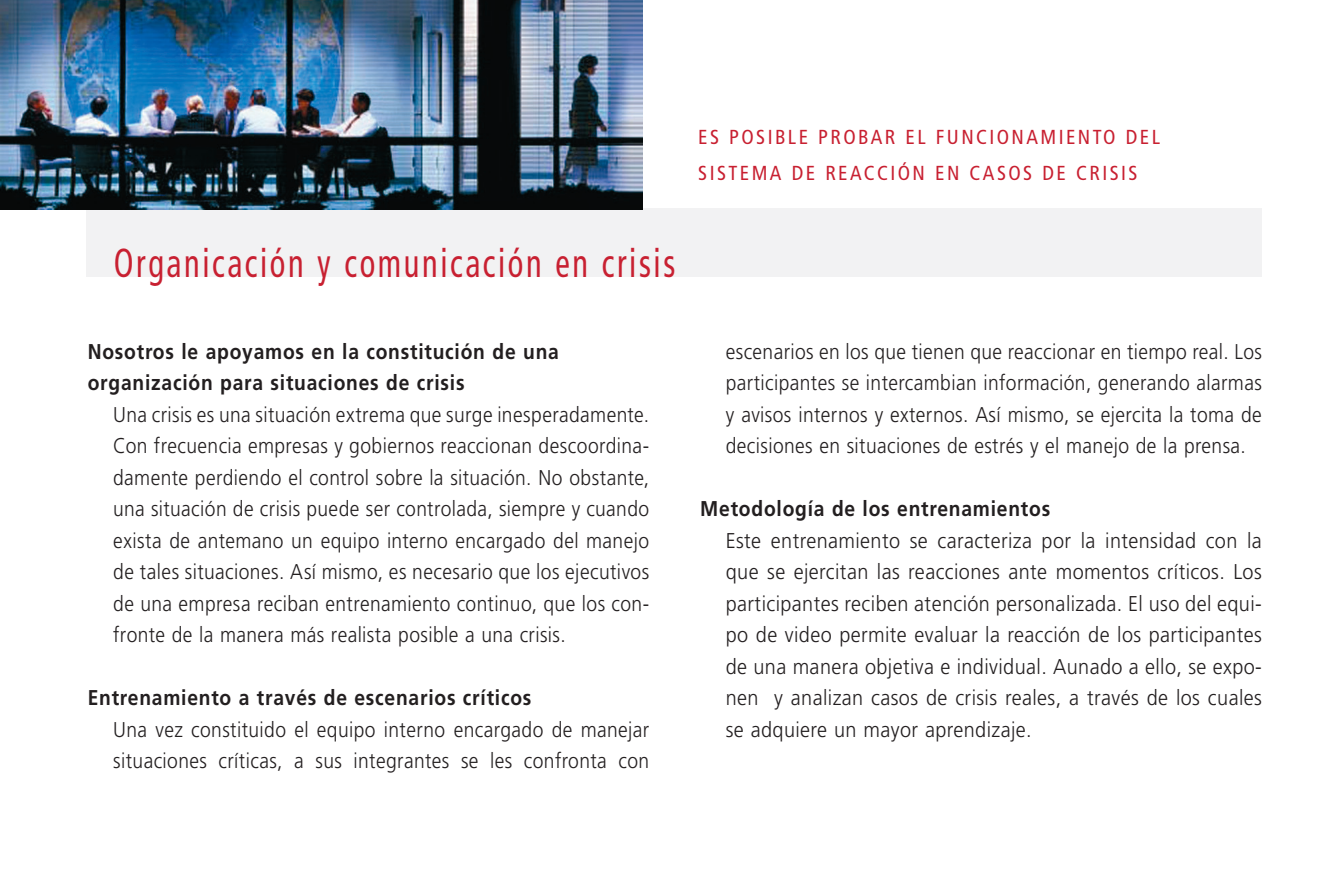
<style>
.page{position:relative;width:1340px;height:874px;background:#fff}
.page>*{position:absolute;margin:0;border:0;box-sizing:border-box;transform-origin:0 0}
.t1{font:condensed 40.5px "Frutiger";letter-spacing:.08em;color:#c82031;scale:.8 1}
.t2{font:300 21.38px/31.5px "Frutiger";letter-spacing:.02em;color:#231f20;text-align:justify;scale:.9 1}
.t3{font:300 21.38px/31.5px "Frutiger";letter-spacing:.02em;color:#231f20;text-align:justify;scale:.93 1}
.t4{font:700 21.38px/31.5px "Frutiger";letter-spacing:.04em;color:#231f20;scale:.9 1}
.t5{font:condensed 20.25px/36px "Frutiger";letter-spacing:.12em;color:#c82031}
</style>
<div class="page">
<div style="left:86px;top:209px;width:1175px;height:68px;background:#eeeeef"></div>
<img style="left:0;top:0;width:642px;height:210px">
<p class="t5" style="left:698px;top:119px;width:463px">ES POSIBLE PROBAR EL FUNCIONAMIENTO DEL<br>SISTEMA DE REACCIÓN EN CASOS DE CRISIS</p>
<h1 class="t1" style="left:114px;top:239px;width:703px">Organicación y comunicación en crisis</h1>
<p class="t4" style="left:88px;top:335px;width:525px">Nosotros le apoyamos en la constitución de una organización para situaciones de crisis</p>
<p class="t2" style="left:113px;top:398px;width:597px">Una crisis es una situación extrema que surge inesperadamente.<br>Con frecuencia empresas y gobiernos reaccionan descoordina&shy;damente perdiendo el control sobre la situación. No obstante, una situación de crisis puede ser controlada, siempre y cuando exista de antemano un equipo interno encargado del manejo de tales situaciones. Así mismo, es necesario que los ejecutivos de una empresa reciban entrenamiento continuo, que los con&shy;fronte de la manera más realista posible a una crisis.</p>
<p class="t4" style="left:88px;top:682px;width:494px">Entrenamiento a través de escenarios críticos</p>
<p class="t2" style="left:113px;top:713px;width:597px">Una vez constituido el equipo interno encargado de manejar situaciones críticas, a sus integrantes se les confronta con</p>
<p class="t2" style="left:725px;top:335px;width:597px">escenarios en los que tienen que reaccionar en tiempo real. Los participantes se intercambian información, generando alarmas y avisos internos y externos. Así mismo, se ejercita la toma de decisiones en situaciones de estrés y el manejo de la prensa.</p>
<p class="t4" style="left:700px;top:493px;width:390px">Metodología de los entrenamientos</p>
<p class="t3" style="left:725px;top:524px;width:578px">Este entrenamiento se caracteriza por la intensidad con la que se ejercitan las reacciones ante momentos críticos. Los participantes reciben atención personalizada. El uso del equi&shy;po de video permite evaluar la reacción de los participantes de una manera objetiva e individual. Aunado a ello, se expo&shy;nen y analizan casos de crisis reales, a través de los cuales se adquiere un mayor aprendizaje.</p>
</div>
